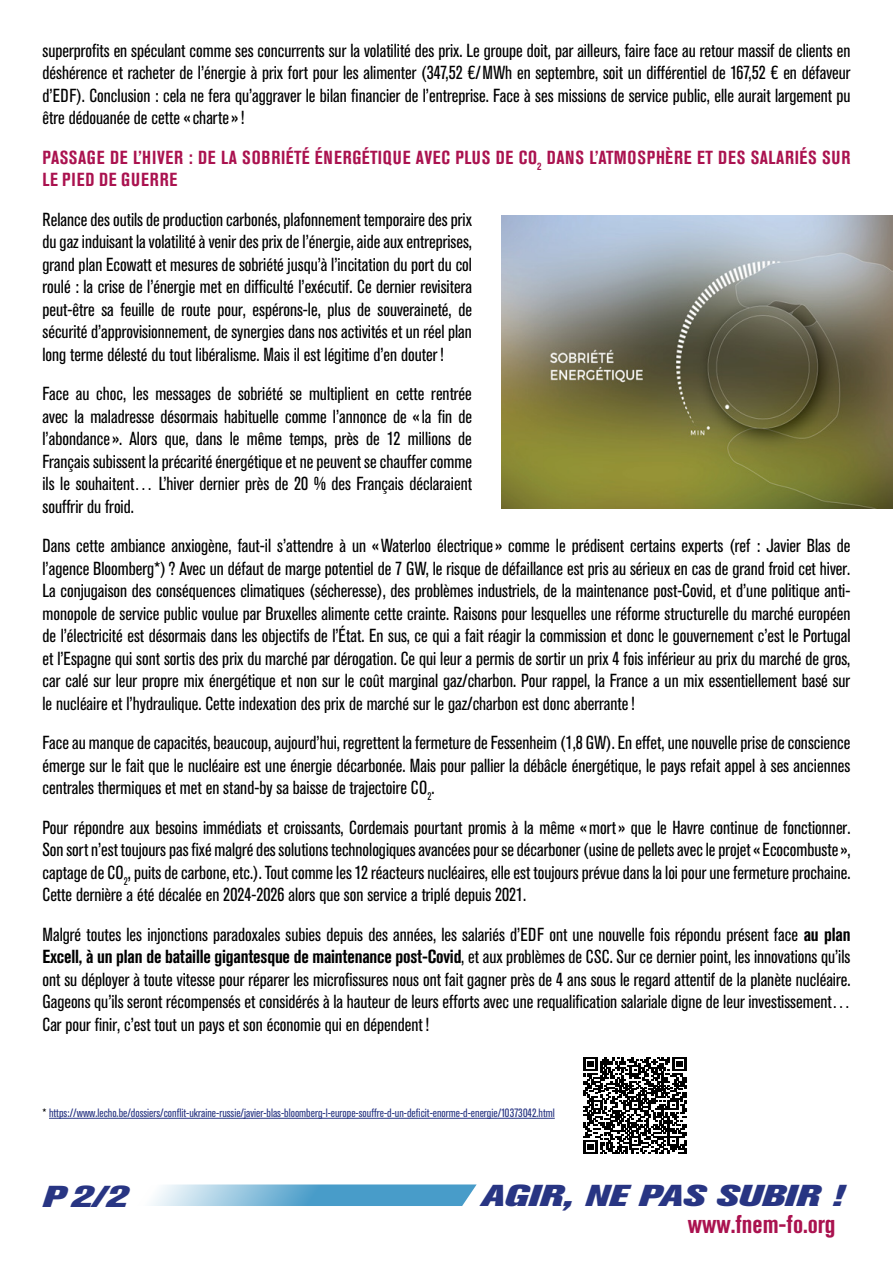
<style>
.page{position:relative;width:893px;height:1263px;background:#fff}
.page>*{position:absolute;margin:0;border:0;box-sizing:border-box;transform-origin:0 0}
.t1{font:italic 800 30px "Akzidenz Grotesk Pro";color:#283583;scale:1.4 1}
.t2{font:700 condensed 25.5px "Akzidenz Grotesk Pro";color:#aa124f}
.t3{font:condensed 18.75px/22.5px "Akzidenz Grotesk Pro";color:#000;text-align:justify}
.t4{font:700 condensed 18.75px/22.5px "Akzidenz Grotesk Pro";letter-spacing:.045em;color:#aa124f}
.t5{font:condensed 12px "Akzidenz Grotesk Pro";color:#283583}
.s1{font-weight:700}
.s2{color:#000}
</style>
<div class="page">
<svg style="left:151px;top:1184px;width:326px;height:22px;background:#7cb8d8"></svg>
<hr style="left:49px;top:1118px;width:506px;height:1px;background:#283583">
<svg style="left:583px;top:1057px;width:104px;height:97px"></svg>
<img style="left:502px;top:215px;width:391px;height:293px">
<p class="t3" style="left:43px;top:38px;width:809px">superprofits en spéculant comme ses concurrents sur la volatilité des prix. Le groupe doit, par ailleurs, faire face au retour massif de clients en déshérence et racheter de l’énergie à prix fort pour les alimenter (347,52 €/MWh en septembre, soit un différentiel de 167,52 € en défaveur d’EDF). Conclusion : cela ne fera qu’aggraver le bilan financier de l’entreprise. Face à ses missions de service public, elle aurait largement pu être dédouanée de cette «charte»!</p>
<p class="t4" style="left:43px;top:145px;width:809px">PASSAGE DE L’HIVER : DE LA SOBRIÉTÉ ÉNERGÉTIQUE AVEC PLUS DE CO<sub>2</sub> DANS L’ATMOSPHÈRE ET DES SALARIÉS SUR<br>LE PIED DE GUERRE</p>
<p class="t3" style="left:43px;top:207px;width:431px">Relance des outils de production carbonés, plafonnement temporaire des prix du gaz induisant la volatilité à venir des prix de l’énergie, aide aux entreprises, grand plan Ecowatt et mesures de sobriété jusqu’à l’incitation du port du col roulé : la crise de l’énergie met en difficulté l’exécutif. Ce dernier revisitera peut-être sa feuille de route pour, espérons-le, plus de souveraineté, de sécurité d’approvisionnement, de synergies dans nos activités et un réel plan long terme délesté du tout libéralisme. Mais il est légitime d’en douter!</p>
<p class="t3" style="left:43px;top:382px;width:431px">Face au choc, les messages de sobriété se multiplient en cette rentrée avec la maladresse désormais habituelle comme l’annonce de «la fin de l’abondance». Alors que, dans le même temps, près de 12 millions de Français subissent la précarité énergétique et ne peuvent se chauffer comme ils le souhaitent… L’hiver dernier près de 20 % des Français déclaraient souffrir du froid.</p>
<p class="t3" style="left:42px;top:534px;width:810px">Dans cette ambiance anxiogène, faut-il s’attendre à un «Waterloo électrique» comme le prédisent certains experts (ref : Javier Blas de l’agence Bloomberg*)? Avec un défaut de marge potentiel de 7 GW, le risque de défaillance est pris au sérieux en cas de grand froid cet hiver.<br>La conjugaison des conséquences climatiques (sécheresse), des problèmes industriels, de la maintenance post-Covid, et d’une politique anti&shy;monopole de service public voulue par Bruxelles alimente cette crainte. Raisons pour lesquelles une réforme structurelle du marché européen de l’électricité est désormais dans les objectifs de l’État. En sus, ce qui a fait réagir la commission et donc le gouvernement c’est le Portugal et l’Espagne qui sont sortis des prix du marché par dérogation. Ce qui leur a permis de sortir un prix 4 fois inférieur au prix du marché de gros, car calé sur leur propre mix énergétique et non sur le coût marginal gaz/charbon. Pour rappel, la France a un mix essentiellement basé sur le nucléaire et l’hydraulique. Cette indexation des prix de marché sur le gaz/charbon est donc aberrante!</p>
<p class="t3" style="left:42px;top:731px;width:810px">Face au manque de capacités, beaucoup, aujourd’hui, regrettent la fermeture de Fessenheim (1,8 GW). En effet, une nouvelle prise de conscience émerge sur le fait que le nucléaire est une énergie décarbonée. Mais pour pallier la débâcle énergétique, le pays refait appel à ses anciennes centrales thermiques et met en stand-by sa baisse de trajectoire CO<sub>2</sub>.</p>
<p class="t3" style="left:43px;top:815px;width:810px">Pour répondre aux besoins immédiats et croissants, Cordemais pourtant promis à la même «mort» que le Havre continue de fonctionner.<br>Son sort n’est toujours pas fixé malgré des solutions technologiques avancées pour se décarboner (usine de pellets avec le projet «Ecocombuste», captage de CO<sub>2</sub>, puits de carbone, etc.). Tout comme les 12 réacteurs nucléaires, elle est toujours prévue dans la loi pour une fermeture prochaine.<br>Cette dernière a été décalée en 2024-2026 alors que son service a triplé depuis 2021.</p>
<p class="t3" style="left:43px;top:922px;width:809px">Malgré toutes les injonctions paradoxales subies depuis des années, les salariés d’EDF ont une nouvelle fois répondu présent face <span class="s1">au plan Excell, à un plan de bataille gigantesque de maintenance post-Covid</span>, et aux problèmes de CSC. Sur ce dernier point, les innovations qu’ils ont su déployer à toute vitesse pour réparer les microfissures nous ont fait gagner près de 4 ans sous le regard attentif de la planète nucléaire.<br>Gageons qu’ils seront récompensés et considérés à la hauteur de leurs efforts avec une requalification salariale digne de leur investissement… Car pour finir, c’est tout un pays et son économie qui en dépendent !</p>
<p class="t5" style="left:43px;top:1105px;width:514px"><span class="s2">*</span> https://www.lecho.be/dossiers/conflit-ukraine-russie/javier-blas-bloomberg-l-europe-souffre-d-un-deficit-enorme-d-energie/10373042.html</p>
<h1 class="t1" style="left:43px;top:1177px;width:62px">P2/2</h1>
<h1 class="t1" style="left:481px;top:1176px;width:260px">AGIR, NE PAS SUBIR !</h1>
<h2 class="t2" style="left:688px;top:1208px;width:149px">www.fnem-fo.org</h2>
</div>
